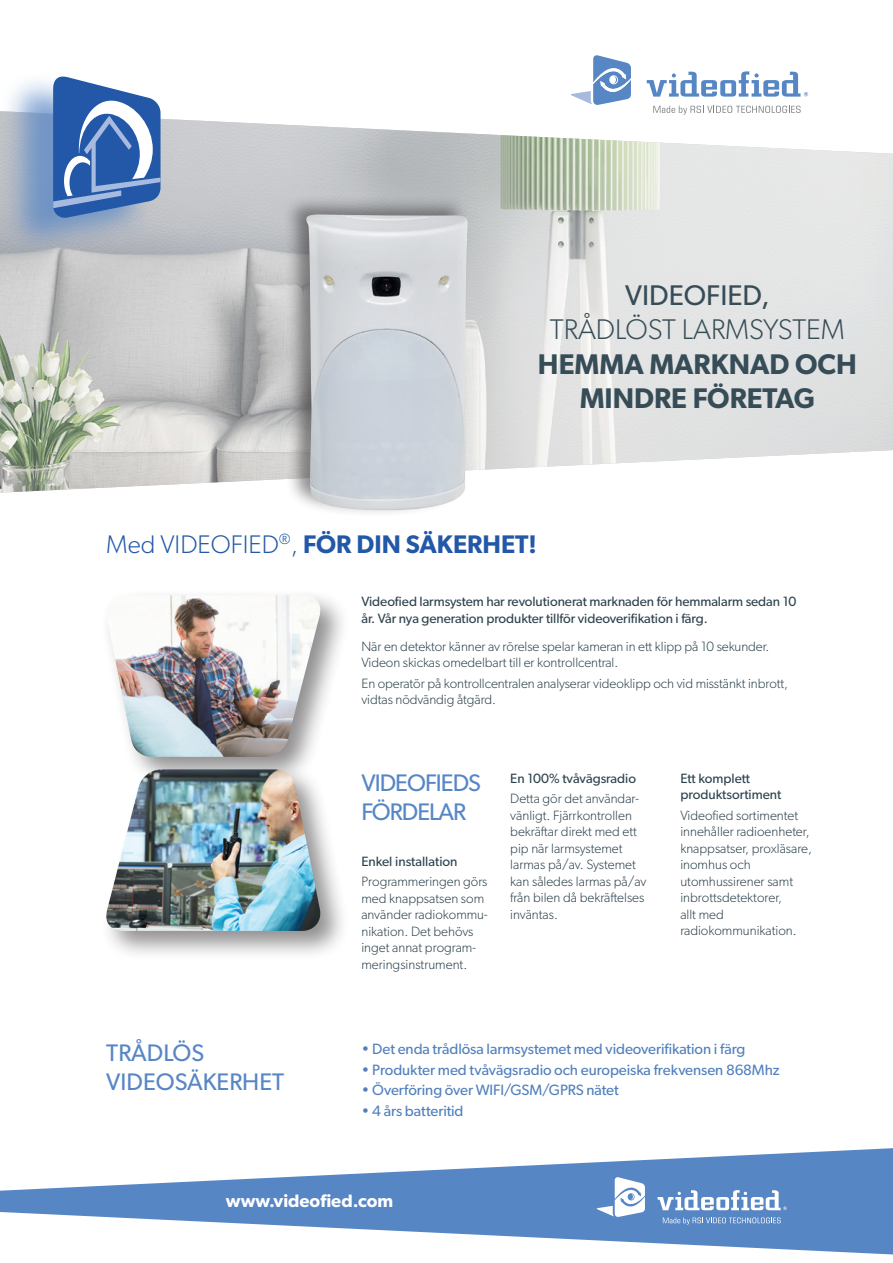
<style>
.page{position:relative;width:893px;height:1263px;background:#fff}
.page>*{position:absolute;margin:0;border:0;box-sizing:border-box;transform-origin:0 0}
.t1{font:600 28.5px "Gibson";color:#364c57}
.t2{font:300 28.5px "Gibson";color:#364c57}
.t3{font:28.5px "Gibson";color:#364c57}
.t4{font:600 25.5px "Gibson";color:#2258a7}
.t5{font:24px "Gibson";color:#5786c5}
.t6{font:24px/28.8px "Gibson";letter-spacing:-.025em;color:#5786c5}
.t7{font:600 18px "Gibson";color:#fff}
.t8{font:15px "Gibson";letter-spacing:-.005em;color:#5280bd}
.t9{font:300 13.5px/16.5px "Gibson";color:#2d424d}
.t10{font:13.5px/16.5px "Gibson";letter-spacing:-.005em;color:#2d424d}
.s1{font-weight:300}
</style>
<div class="page">
<svg style="left:0;top:1148px;width:893px;height:106px;fill:#5786c5"></svg>
<svg style="left:595px;top:1176px;width:50px;height:41px"></svg>
<svg style="left:663px;top:1217px;width:118px;height:8px"></svg>
<svg style="left:658px;top:1190px;width:129px;height:20px"></svg>
<svg style="left:570px;top:55px;width:61px;height:50px"></svg>
<svg style="left:653px;top:106px;width:148px;height:5px"></svg>
<svg style="left:647px;top:71px;width:161px;height:26px"></svg>
<img style="left:0;top:111px;width:893px;height:382px">
<div style="left:0;top:71px;width:155px;height:186px;background:#5786c5;opacity:.75"></div>
<svg style="left:53px;top:74px;width:108px;height:145px"></svg>
<div style="left:100px;top:763px;width:250px;height:198px;background:#231f20;opacity:.5"></div>
<img style="left:105px;top:787px;width:217px;height:144px">
<div style="left:100px;top:589px;width:250px;height:198px;background:#231f20;opacity:.5"></div>
<img style="left:105px;top:595px;width:217px;height:162px">
<div style="left:282px;top:194px;width:189px;height:323px;background:#231f20;opacity:.5"></div>
<img style="left:306px;top:214px;width:162px;height:296px">
<p class="t3" style="left:625px;top:278px;width:146px">VIDEOFIED,</p>
<p class="t2" style="left:550px;top:312px;width:296px">TRÅDLÖST LARMSYSTEM</p>
<p class="t1" style="left:538px;top:347px;width:320px">HEMMA MARKNAD OCH</p>
<p class="t1" style="left:580px;top:381px;width:237px">MINDRE FÖRETAG</p>
<p class="t4" style="left:106px;top:529px;width:432px"><span class="s1">Med VIDEOFIED</span><sup>®</sup><span class="s1">,</span> FÖR DIN SÄKERHET!</p>
<p class="t10" style="left:361px;top:593px;width:436px">Videofied larmsystem har revolutionerat marknaden för hemmalarm sedan 10 år. Vår nya generation produkter tillför videoverifikation i färg.</p>
<p class="t9" style="left:361px;top:638px;width:409px">När en detektor känner av rörelse spelar kameran in ett klipp på 10 sekunder.<br>Videon skickas omedelbart till er kontrollcentral.</p>
<p class="t9" style="left:361px;top:675px;width:428px">En operatör på kontrollcentralen analyserar videoklipp och vid misstänkt inbrott, vidtas nödvändig åtgärd.</p>
<p class="t5" style="left:106px;top:1038px;width:99px">TRÅDLÖS</p>
<p class="t5" style="left:106px;top:1067px;width:179px">VIDEOSÄKERHET</p>
<p class="t6" style="left:361px;top:768px;width:121px">VIDEOFIEDS<br>FÖRDELAR</p>
<p class="t10" style="left:361px;top:852px;width:98px">Enkel installation</p>
<p class="t9" style="left:361px;top:873px;width:128px">Programmeringen görs med knappsatsen som använder radiokommu&shy;nikation. Det behövs inget annat program&shy;meringsinstrument.</p>
<p class="t10" style="left:510px;top:769px;width:127px">En 100% tvåvägsradio</p>
<p class="t9" style="left:510px;top:790px;width:138px">Detta gör det användar&shy;vänligt. Fjärrkontrollen bekräftar direkt med ett pip när larmsystemet larmas på/av. Systemet kan således larmas på/av från bilen då bekräftelses inväntas.</p>
<p class="t10" style="left:680px;top:769px;width:103px">Ett komplett produktsortiment</p>
<p class="t9" style="left:680px;top:807px;width:133px">Videofied sortimentet innehåller radioenheter, knappsatser, proxläsare, inomhus och utomhussirener samt inbrottsdetektorer,<br>allt med radiokommunikation.</p>
<p class="t8" style="left:361px;top:1040px;width:386px">• Det enda trådlösa larmsystemet med videoverifikation i färg</p>
<p class="t8" style="left:361px;top:1060px;width:420px">• Produkter med tvåvägsradio och europeiska frekvensen 868Mhz</p>
<p class="t8" style="left:361px;top:1081px;width:259px">• Överföring över WIFI/GSM/GPRS nätet</p>
<p class="t8" style="left:361px;top:1102px;width:104px">• 4 års batteritid</p>
<h3 class="t7" style="left:226px;top:1190px;width:169px">www.videofied.com</h3>
</div>
